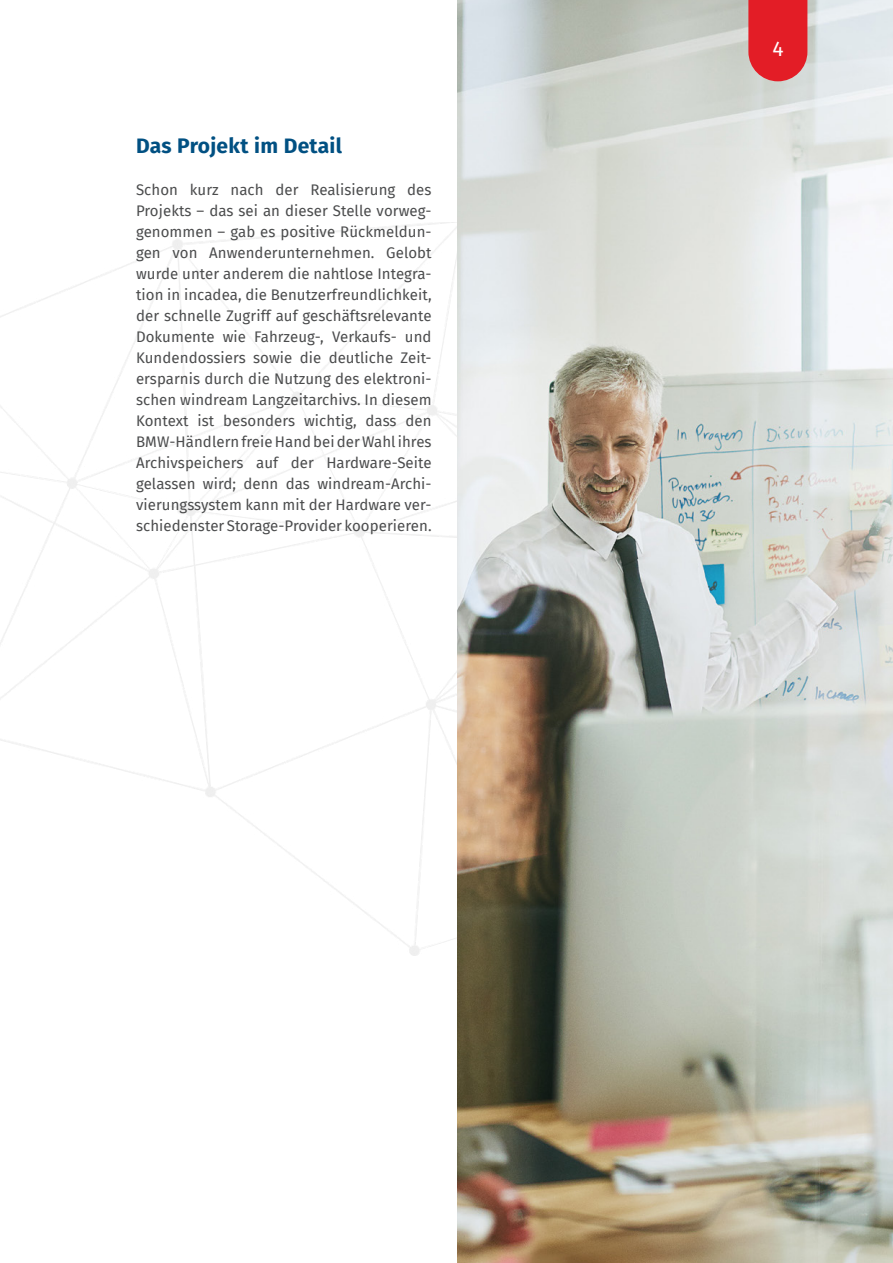
<style>
.page{position:relative;width:893px;height:1263px;background:#fff}
.page>*{position:absolute;margin:0;border:0;box-sizing:border-box;transform-origin:0 0}
.Überschrift_1{font:700 21px "Fira Sans";letter-spacing:.015em;color:#015082}
.t1{font:21px "Fira Sans";color:#fff}
.Fließext{font:15px/21px "Fira Sans";letter-spacing:.005em;color:#4b4c4d;text-align:justify}
</style>
<div class="page">
<img style="left:457px;top:0;width:436px;height:1263px">
<svg style="left:748px;top:0;width:59px;height:81px;background:#e12b33"></svg>
<p class="Überschrift_1" style="left:136px;top:128px;width:208px">Das Projekt im Detail</p>
<p class="Fließext" style="left:136px;top:179px;width:297px">Schon kurz nach der Realisierung des Projekts – das sei an dieser Stelle vorweg&shy;genommen – gab es positive Rückmeldun&shy;gen von Anwenderunternehmen. Gelobt wurde unter anderem die nahtlose Integra&shy;tion in incadea, die Benutzerfreundlichkeit, der schnelle Zugriff auf geschäftsrelevante Dokumente wie Fahrzeug-, Verkaufs- und Kundendossiers sowie die deutliche Zeit&shy;ersparnis durch die Nutzung des elektroni&shy;schen windream Langzeitarchivs. In diesem Kontext ist besonders wichtig, dass den BMW-Händlern freie Hand bei der Wahl ihres Archivspeichers auf der Hardware-Seite gelassen wird; denn das windream-Archi&shy;vierungssystem kann mit der Hardware ver&shy;schiedenster Storage-Provider kooperieren.</p>
<h1 class="t1" style="left:772px;top:33px;width:13px">4</h1>
</div>
